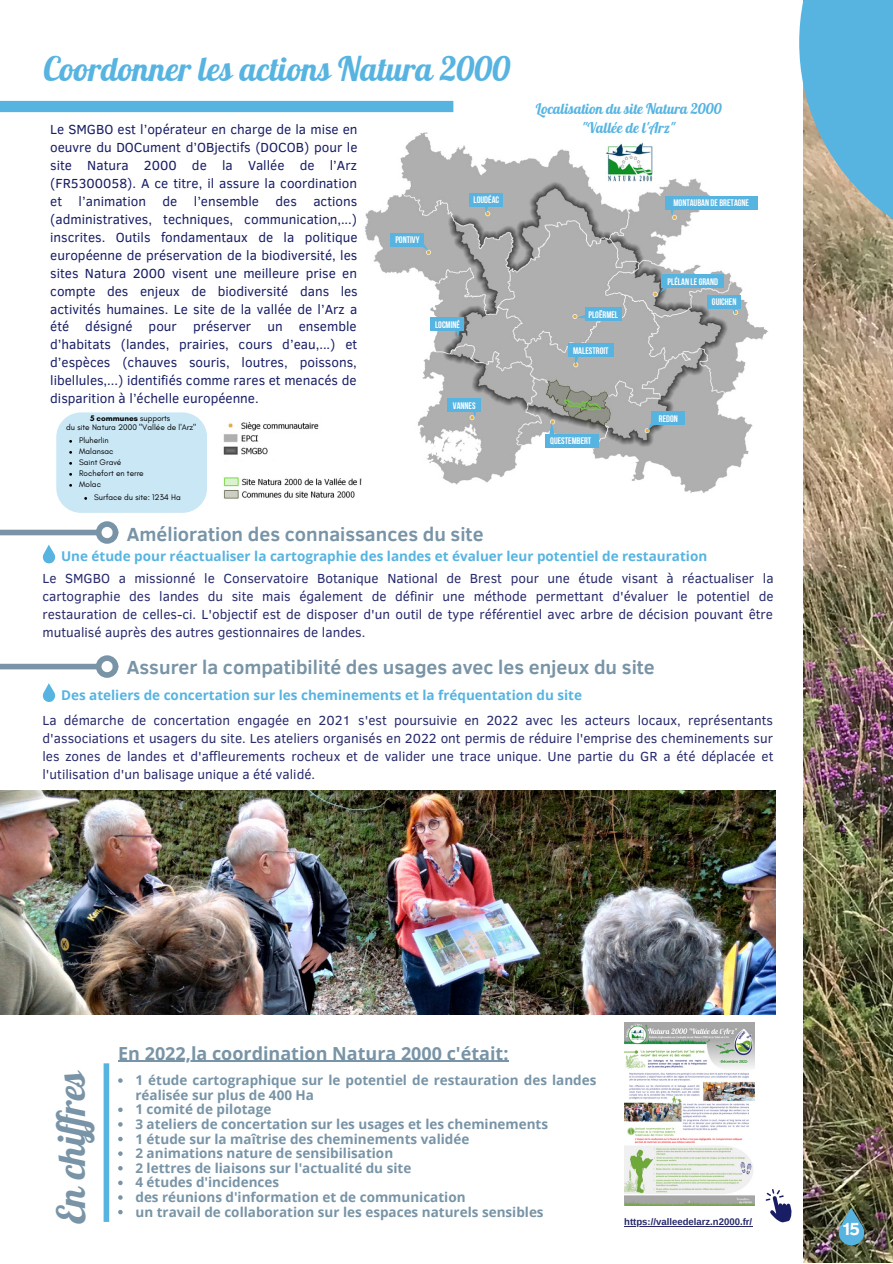
<style>
.page{position:relative;width:893px;height:1264px;background:#fff}
.page>*{position:absolute;margin:0;border:0;box-sizing:border-box;transform-origin:0 0}
.t1{font:38.1px "Lobster";color:#7894a6}
.t2{font:33px "Lobster";color:#57b4e1}
.t3{font:700 19.5px "Clear Sans";color:#7894a6}
.t4{font:700 18px "Open Sans";color:#7894a6}
.t5{font:700 18px "Clear Sans";color:#fff}
.t6{font:14.4px/19.6px "Lobster";color:#57b4e1;text-align:center}
.t7{font:13.5px/18px "Clear Sans";color:#27296b;text-align:justify}
.t8{font:13.5px/18px "Clear Sans";color:#181d64;text-align:justify}
.t9{font:700 13.5px/14.5px "Open Sans";color:#7894a6}
.t10{font:700 13.5px "Open Sans";color:#57b4e1}
.t11{font:700 9.6px "Arimo";color:#27296b}
.t12{font:9.45px "Bebas Neue Cyrillic";color:#fff}
.t13{font:8.25px "Glacial Indifference";color:#000}
.t14{font:700 8.25px "Glacial Indifference";color:#000}
.s1{font-weight:400}
</style>
<div class="page">
<img style="left:803px;top:256px;width:89px;height:1006px">
<div style="left:0;top:101px;width:453px;height:11px;background:#57b4e1"></div>
<svg style="left:837px;top:1207px;width:29px;height:40px"></svg>
<img style="left:223px;top:421px;width:96px;height:34px">
<img style="left:223px;top:477px;width:139px;height:22px">
<div style="left:104px;top:1063px;width:5px;height:158px;background:#57b4e1"></div>
<div style="left:56px;top:412px;width:151px;height:101px;background:#cae7f5;border-radius:25px"></div>
<svg style="left:799px;top:0;width:93px;height:256px;fill:#57b4e1"></svg>
<div style="left:0;top:529px;width:97px;height:6px;background:#7894a6"></div>
<div style="left:96px;top:521px;width:22px;height:23px;border:6px solid #7894a6;border-radius:50%"></div>
<div style="left:0;top:663px;width:97px;height:6px;background:#7894a6"></div>
<div style="left:96px;top:655px;width:22px;height:23px;border:6px solid #7894a6;border-radius:50%"></div>
<svg style="left:42px;top:544px;width:14px;height:20px"></svg>
<svg style="left:42px;top:683px;width:14px;height:19px"></svg>
<img style="left:0;top:790px;width:775px;height:224px">
<img style="left:624px;top:1022px;width:130px;height:183px">
<img style="left:365px;top:132px;width:403px;height:361px">
<svg style="left:484px;top:206px;width:5px;height:8px"></svg>
<div style="left:469px;top:193px;width:33px;height:13px;background:#57b4e1"></div>
<svg style="left:417px;top:239px;width:11px;height:12px"></svg>
<div style="left:390px;top:233px;width:34px;height:13px;background:#57b4e1"></div>
<svg style="left:669px;top:209px;width:6px;height:8px"></svg>
<div style="left:665px;top:196px;width:92px;height:13px;background:#57b4e1"></div>
<svg style="left:731px;top:308px;width:6px;height:6px"></svg>
<div style="left:707px;top:295px;width:33px;height:13px;background:#57b4e1"></div>
<svg style="left:455px;top:331px;width:5px;height:7px"></svg>
<div style="left:431px;top:318px;width:33px;height:13px;background:#57b4e1"></div>
<svg style="left:472px;top:411px;width:5px;height:7px"></svg>
<div style="left:447px;top:398px;width:33px;height:13px;background:#57b4e1"></div>
<svg style="left:549px;top:422px;width:5px;height:13px"></svg>
<div style="left:545px;top:435px;width:54px;height:13px;background:#57b4e1"></div>
<svg style="left:574px;top:356px;width:6px;height:9px"></svg>
<div style="left:568px;top:343px;width:45px;height:13px;background:#57b4e1"></div>
<svg style="left:576px;top:313px;width:9px;height:6px"></svg>
<div style="left:585px;top:307px;width:36px;height:13px;background:#57b4e1"></div>
<svg style="left:647px;top:417px;width:11px;height:13px"></svg>
<div style="left:651px;top:411px;width:33px;height:13px;background:#57b4e1"></div>
<svg style="left:660px;top:281px;width:12px;height:12px"></svg>
<div style="left:661px;top:275px;width:63px;height:13px;background:#57b4e1"></div>
<img style="left:605px;top:142px;width:47px;height:40px">
<hr style="left:118px;top:1060px;width:390px;height:1px;background:#7894a6">
<svg style="left:118px;top:1078px;width:5px;height:4px"></svg>
<svg style="left:118px;top:1107px;width:5px;height:4px"></svg>
<svg style="left:118px;top:1122px;width:5px;height:4px"></svg>
<svg style="left:118px;top:1136px;width:5px;height:5px"></svg>
<svg style="left:118px;top:1151px;width:5px;height:4px"></svg>
<svg style="left:118px;top:1166px;width:5px;height:4px"></svg>
<svg style="left:118px;top:1180px;width:5px;height:5px"></svg>
<svg style="left:118px;top:1195px;width:5px;height:4px"></svg>
<svg style="left:118px;top:1209px;width:5px;height:5px"></svg>
<hr style="left:624px;top:1226px;width:128px;height:1px;background:#27296b">
<svg style="left:765px;top:1189px;width:26px;height:33px"></svg>
<p class="t2" style="left:43px;top:48px;width:468px">Coordonner les actions Natura 2000</p>
<p class="t8" style="left:50px;top:119px;width:309px">Le SMGBO est l’opérateur en charge de la mise en oeuvre du DOCument d’OBjectifs (DOCOB) pour le site Natura 2000 de la Vallée de l’Arz (FR5300058). A ce titre, il assure la coordination et l’animation de l’ensemble des actions (administratives, techniques, communication,...) inscrites. Outils fondamentaux de la politique européenne de préservation de la biodiversité, les sites Natura 2000 visent une meilleure prise en compte des enjeux de biodiversité dans les activités humaines. Le site de la vallée de l’Arz a été désigné pour préserver un ensemble d’habitats (landes, prairies, cours d’eau,...) et d’espèces (chauves souris, loutres, poissons, libellules,...) identifiés comme rares et menacés de disparition à l’échelle européenne.</p>
<p class="t12" style="left:395px;top:236px;width:26px">PONTIVY</p>
<p class="t12" style="left:473px;top:196px;width:27px">LOUDÉAC</p>
<p class="t12" style="left:435px;top:321px;width:27px">LOCMINÉ</p>
<p class="t12" style="left:453px;top:401px;width:24px">VANNES</p>
<p class="t14" style="left:90px;top:413px;width:82px">5 communes <span class="s1">supports</span></p>
<p class="t13" style="left:66px;top:422px;width:131px">du site Natura 2000 "Vallée de l'Arz"</p>
<p class="t13" style="left:79px;top:435px;width:31px">Pluherlin</p>
<p class="t13" style="left:79px;top:446px;width:36px">Malansac</p>
<p class="t13" style="left:79px;top:457px;width:44px">Saint Gravé</p>
<p class="t13" style="left:79px;top:468px;width:66px">Rochefort en terre</p>
<p class="t13" style="left:79px;top:479px;width:23px">Molac</p>
<p class="t13" style="left:94px;top:492px;width:88px">Surface du site: 1234 Ha</p>
<p class="t3" style="left:127px;top:520px;width:358px">Amélioration des connaissances du site</p>
<p class="t6" style="left:536px;top:98px;width:187px">Localisation du site Natura 2000 "Vallée de l'Arz"</p>
<p class="t12" style="left:673px;top:199px;width:77px">MONTAUBAN DE BRETAGNE</p>
<p class="t12" style="left:667px;top:278px;width:52px">PLÉLAN LEGRAND</p>
<p class="t12" style="left:588px;top:310px;width:31px">PLOËRMEL</p>
<p class="t12" style="left:573px;top:346px;width:37px">MALESTROIT</p>
<p class="t12" style="left:550px;top:436px;width:43px">QUESTEMBERT</p>
<p class="t12" style="left:712px;top:298px;width:26px">GUICHEN</p>
<p class="t12" style="left:659px;top:414px;width:20px">REDON</p>
<p class="t10" style="left:61px;top:546px;width:647px">Une étude pour réactualiser la cartographie des landes et évaluer leur potentiel de restauration</p>
<p class="t7" style="left:42px;top:568px;width:732px">Le SMGBO a missionné le Conservatoire Botanique National de Brest pour une étude visant à réactualiser la cartographie des landes du site mais également de définir une méthode permettant d'évaluer le potentiel de restauration de celles-ci. L'objectif est de disposer d'un outil de type référentiel avec arbre de décision pouvant être mutualisé auprès des autres gestionnaires de landes.</p>
<p class="t3" style="left:127px;top:653px;width:529px">Assurer la compatibilité des usages avec les enjeux du site</p>
<p class="t10" style="left:61px;top:685px;width:522px">Des ateliers de concertation sur les cheminements et la fréquentation du site</p>
<p class="t7" style="left:42px;top:710px;width:732px">La démarche de concertation engagée en 2021 s'est poursuivie en 2022 avec les acteurs locaux, représentants d'associations et usagers du site. Les ateliers organisés en 2022 ont permis de réduire l'emprise des cheminements sur les zones de landes et d'affleurements rocheux et de valider une trace unique. Une partie du GR a été déplacée et l'utilisation d'un balisage unique a été validé.</p>
<p class="t1" style="left:47px;top:1224px;width:157px;rotate:-90deg">En chiffres</p>
<p class="t4" style="left:118px;top:1040px;width:392px">En 2022,la coordination Natura 2000 c'était:</p>
<p class="t9" style="left:135px;top:1072px;width:462px">1 étude cartographique sur le potentiel de restauration des landes réalisée sur plus de 400 Ha</p>
<p class="t9" style="left:135px;top:1101px;width:137px">1 comité de pilotage</p>
<p class="t9" style="left:135px;top:1116px;width:414px">3 ateliers de concertation sur les usages et les cheminements</p>
<p class="t9" style="left:135px;top:1130px;width:335px">1 étude sur la maîtrise des cheminements validée</p>
<p class="t9" style="left:135px;top:1145px;width:259px">2 animations nature de sensibilisation</p>
<p class="t9" style="left:135px;top:1160px;width:277px">2 lettres de liaisons sur l'actualité du site</p>
<p class="t9" style="left:135px;top:1174px;width:145px">4 études d'incidences</p>
<p class="t9" style="left:135px;top:1189px;width:331px">des réunions d'information et de communication</p>
<p class="t9" style="left:135px;top:1204px;width:409px">un travail de collaboration sur les espaces naturels sensibles</p>
<p class="t11" style="left:624px;top:1216px;width:129px">https://valleedelarz.n2000.fr/</p>
<p class="t5" style="left:841px;top:1215px;width:21px">15</p>
</div>
